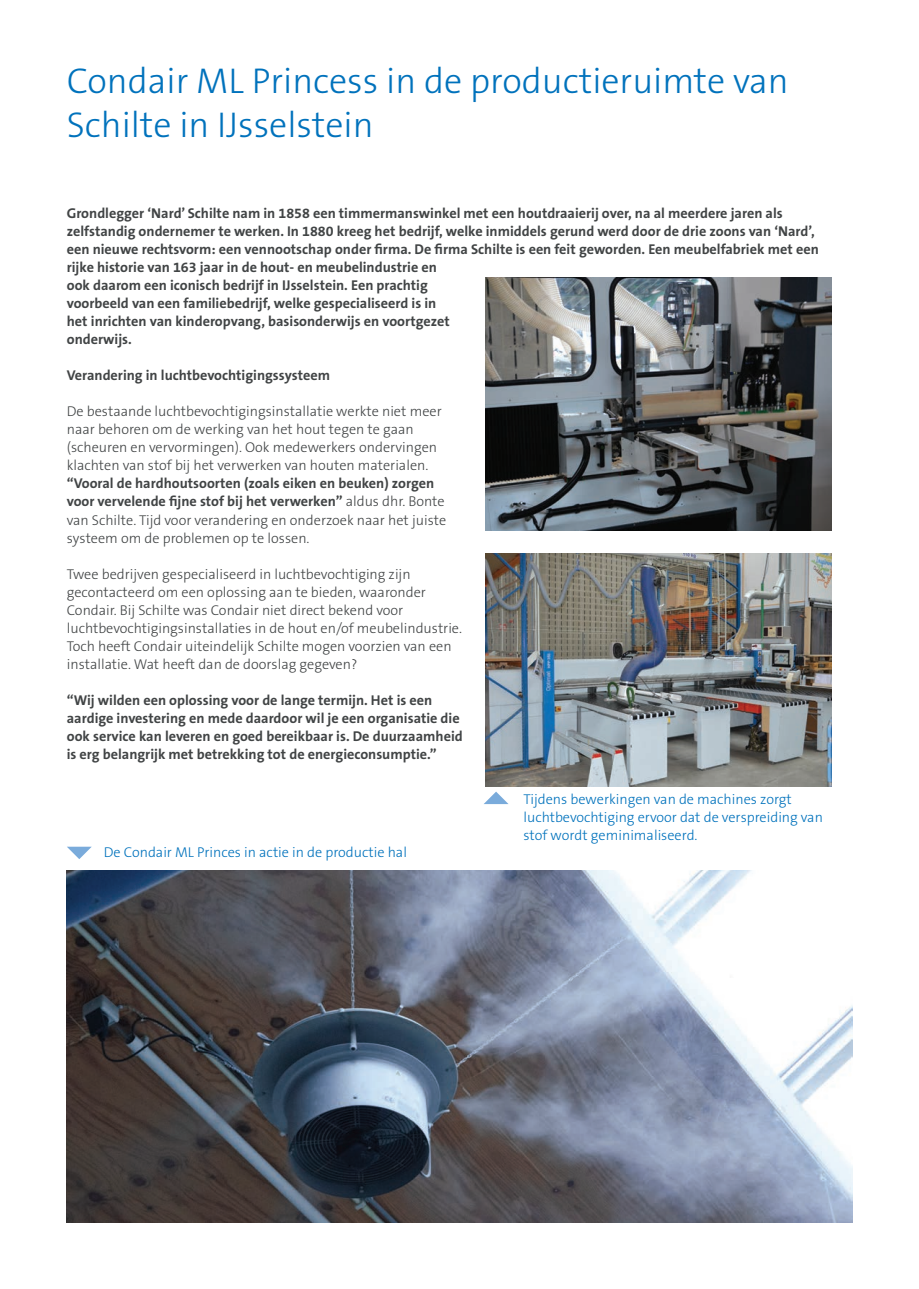
<style>
.page{position:relative;width:919px;height:1289px;background:#fff}
.page>*{position:absolute;margin:0;border:0;box-sizing:border-box;transform-origin:0 0}
.t1{font:300 36px/43.2px "The Sans B3";color:#0072bc}
.t2{font:700 14.25px/18px "The Sans B7";color:#414445}
.t3{font:300 14.25px/18px "The Sans B3";color:#414445}
.t4{font:300 14.25px/18px "The Sans B3";color:#0072bc}
.s1{font-family:"The Sans B7";font-weight:700}
</style>
<div class="page">
<img style="left:485px;top:278px;width:346px;height:252px">
<img style="left:485px;top:553px;width:346px;height:233px">
<img style="left:67px;top:870px;width:785px;height:352px">
<svg style="left:484px;top:791px;width:24px;height:13px"></svg>
<svg style="left:67px;top:846px;width:25px;height:13px"></svg>
<p class="t1" style="left:67px;top:61px;width:723px">Condair ML Princess in de productieruimte van<br>Schilte in IJsselstein</p>
<p class="t2" style="left:67px;top:205px;width:753px">Grondlegger ‘Nard’ Schilte nam in 1858 een timmermanswinkel met een houtdraaierij over, na al meerdere jaren als zelfstandig ondernemer te werken. In 1880 kreeg het bedrijf, welke inmiddels gerund werd door de drie zoons van ‘Nard’, een nieuwe rechtsvorm: een vennootschap onder firma. De firma Schilte is een feit geworden. Een meubelfabriek met een rijke historie van 163 jaar in de hout- en meubelindustrie en<br>ook daarom een iconisch bedrijf in IJsselstein. Een prachtig<br>voorbeeld van een familiebedrijf, welke gespecialiseerd is in<br>het inrichten van kinderopvang, basisonderwijs en voortgezet<br>onderwijs.</p>
<p class="t2" style="left:67px;top:367px;width:265px">Verandering in luchtbevochtigingssysteem</p>
<p class="t3" style="left:67px;top:403px;width:381px">De bestaande luchtbevochtigingsinstallatie werkte niet meer naar behoren om de werking van het hout tegen te gaan (scheuren en vervormingen). Ook medewerkers ondervingen klachten van stof bij het verwerken van houten materialen. <span class="s1">“Vooral de hardhoutsoorten (zoals eiken en beuken) zorgen voor vervelende fijne stof bij het verwerken”</span> aldus dhr. Bonte van Schilte. Tijd voor verandering en onderzoek naar het juiste systeem om de problemen op te lossen.</p>
<p class="t3" style="left:67px;top:565px;width:397px">Twee bedrijven gespecialiseerd in luchtbevochtiging zijn gecontacteerd om een oplossing aan te bieden, waaronder Condair. Bij Schilte was Condair niet direct bekend voor luchtbevochtigingsinstallaties in de hout en/of meubelindustrie.<br>Toch heeft Condair uiteindelijk Schilte mogen voorzien van een installatie. Wat heeft dan de doorslag gegeven?</p>
<p class="t2" style="left:67px;top:691px;width:397px">“Wij wilden een oplossing voor de lange termijn. Het is een aardige investering en mede daardoor wil je een organisatie die ook service kan leveren en goed bereikbaar is. De duurzaamheid is erg belangrijk met betrekking tot de energieconsumptie.”</p>
<p class="t4" style="left:523px;top:791px;width:301px">Tijdens bewerkingen van de machines zorgt luchtbevochtiging ervoor dat de verspreiding van stof wordt geminimaliseerd.</p>
<p class="t4" style="left:104px;top:843px;width:305px">De Condair ML Princes in actie in de productie hal</p>
</div>
